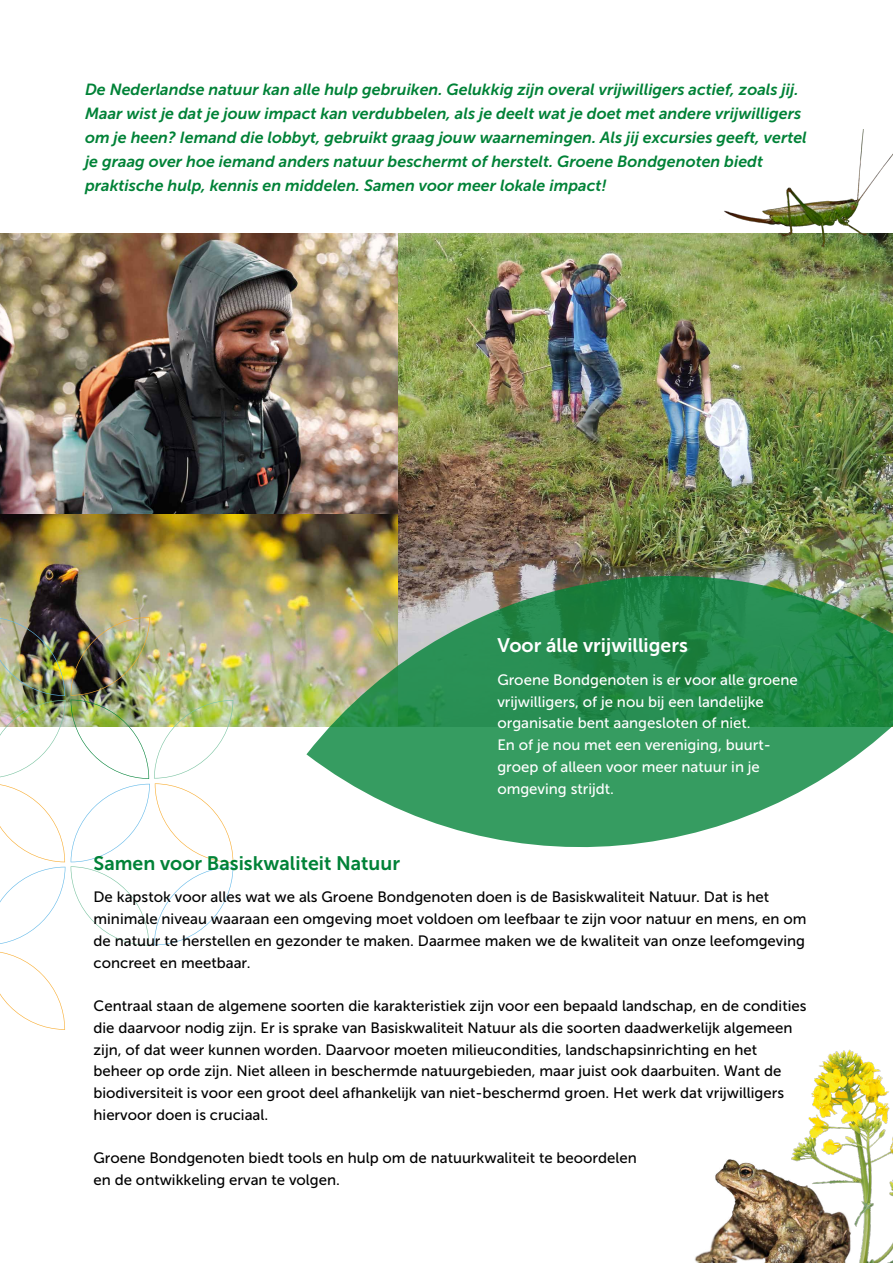
<style>
.page{position:relative;width:893px;height:1263px;background:#fff}
.page>*{position:absolute;margin:0;border:0;box-sizing:border-box;transform-origin:0 0}
.t1{font:19.5px "Museo Sans 700";color:#008237}
.t2{font:19.5px "Museo Sans 700";color:#fff}
.t3{font:italic 16.05px/24px "Museo Sans 700";color:#008237}
.t4{font:15px/21.8px "Museo Sans 500";color:#000}
.t5{font:15px/21.8px "Museo Sans 500";color:#fff}
</style>
<div class="page">
<img style="left:0;top:234px;width:893px;height:492px">
<img style="left:306px;top:517px;width:587px;height:331px">
<img style="left:0;top:617px;width:65px;height:413px">
<img style="left:71px;top:617px;width:162px;height:329px">
<img style="left:710px;top:130px;width:183px;height:141px">
<img style="left:804px;top:1049px;width:89px;height:214px">
<img style="left:694px;top:1142px;width:178px;height:121px">
<p class="t3" style="left:85px;top:77px;width:723px">De Nederlandse natuur kan alle hulp gebruiken. Gelukkig zijn overal vrijwilligers actief, zoals jij.<br>Maar wist je dat je jouw impact kan verdubbelen, als je deelt wat je doet met andere vrijwilligers om je heen? Iemand die lobbyt, gebruikt graag jouw waarnemingen. Als jij excursies geeft, vertel je graag over hoe iemand anders natuur beschermt of herstelt. Groene Bondgenoten biedt praktische hulp, kennis en middelen. Samen voor meer lokale impact!</p>
<h1 class="t2" style="left:497px;top:635px;width:192px">Voor álle vrijwilligers</h1>
<p class="t5" style="left:497px;top:669px;width:302px">Groene Bondgenoten is er voor alle groene vrijwilligers, of je nou bij een landelijke organisatie bent aangesloten of niet.<br>En of je nou met een vereniging, buurt&shy;groep of alleen voor meer natuur in je omgeving strijdt.</p>
<h1 class="t1" style="left:94px;top:852px;width:308px">Samen voor Basiskwaliteit Natuur</h1>
<p class="t4" style="left:94px;top:886px;width:714px">De kapstok voor alles wat we als Groene Bondgenoten doen is de Basiskwaliteit Natuur. Dat is het minimale niveau waaraan een omgeving moet voldoen om leefbaar te zijn voor natuur en mens, en om de natuur te herstellen en gezonder te maken. Daarmee maken we de kwaliteit van onze leefomgeving concreet en meetbaar.</p>
<p class="t4" style="left:94px;top:995px;width:714px">Centraal staan de algemene soorten die karakteristiek zijn voor een bepaald landschap, en de condities die daarvoor nodig zijn. Er is sprake van Basiskwaliteit Natuur als die soorten daadwerkelijk algemeen zijn, of dat weer kunnen worden. Daarvoor moeten milieucondities, landschapsinrichting en het beheer op orde zijn. Niet alleen in beschermde natuurgebieden, maar juist ook daarbuiten. Want de biodiversiteit is voor een groot deel afhankelijk van niet-beschermd groen. Het werk dat vrijwilligers hiervoor doen is cruciaal.</p>
<p class="t4" style="left:94px;top:1147px;width:545px">Groene Bondgenoten biedt tools en hulp om de natuurkwaliteit te beoordelen en de ontwikkeling ervan te volgen.</p>
</div>
